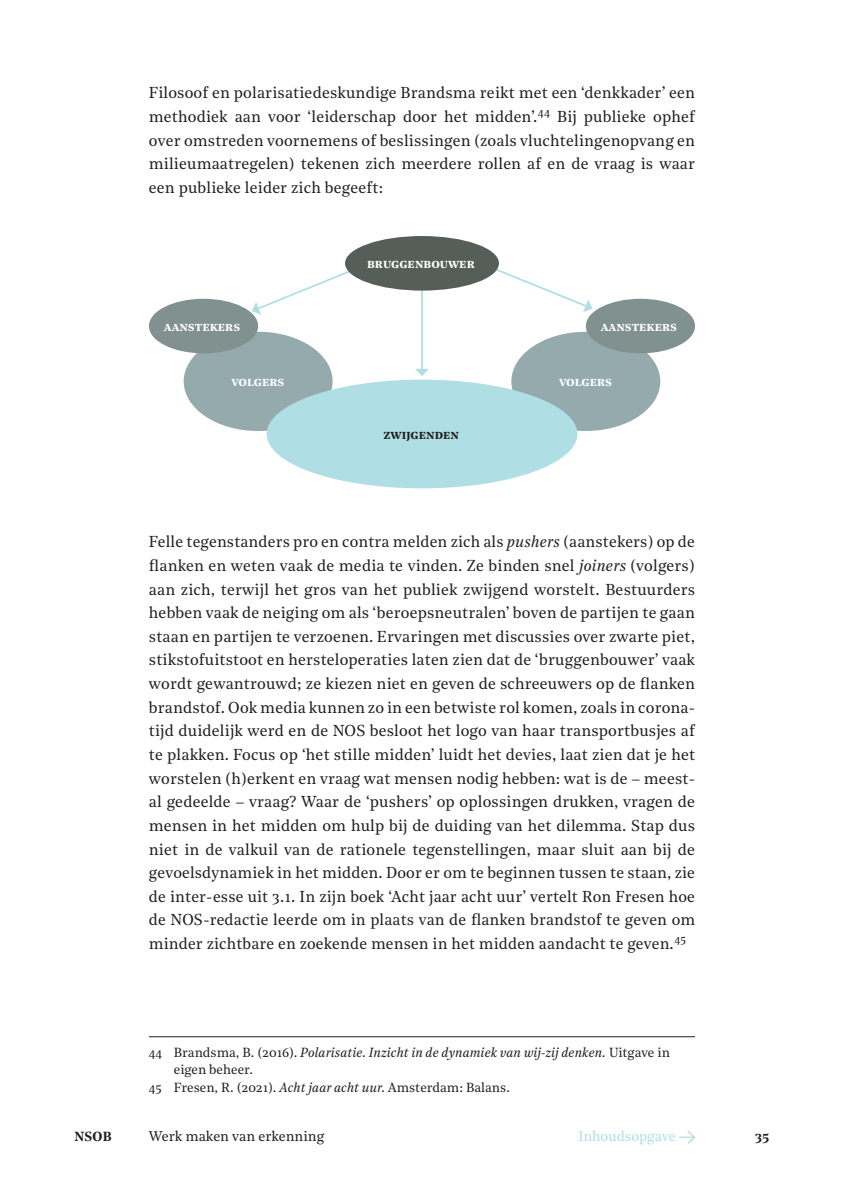
<style>
.page{position:relative;width:844px;height:1191px;background:#fff}
.page>*{position:absolute;margin:0;border:0;box-sizing:border-box;transform-origin:0 0}
.t1{font:15.75px/23.6px "Noe Text";letter-spacing:.01em;color:#231f20;text-align:justify}
.t2{font:14px "Noe Text";color:#231f20}
.t3{font:14px "Noe Text";color:#afdfe4}
.t4{font:600 14px "Noe Text";color:#231f20}
.t5{font:italic 13.12px "Noe Text";color:#231f20}
.t6{font:13.12px "Noe Text";color:#231f20}
.t7{font:600 13.12px "Noe Text";color:#fff}
.t8{font:600 13.12px "Noe Text";color:#231f20}
.s1{font-style:italic}
.s2{font-style:normal}
</style>
<div class="page">
<hr style="left:149px;top:1036px;width:545px;height:1px;background:#231f20">
<div style="left:511px;top:332px;width:149px;height:99px;background:#94aaad;border-radius:50%"></div>
<div style="left:184px;top:332px;width:148px;height:99px;background:#94aaad;border-radius:50%"></div>
<div style="left:149px;top:299px;width:109px;height:54px;background:#809190;border-radius:50%"></div>
<div style="left:266px;top:379px;width:311px;height:109px;background:#afdfe4;border-radius:50%"></div>
<svg style="left:252px;top:267px;width:112px;height:48px"></svg>
<svg style="left:480px;top:267px;width:112px;height:45px"></svg>
<hr style="left:421px;top:281px;width:2px;height:89px;background:#afdfe4">
<svg style="left:415px;top:369px;width:13px;height:7px"></svg>
<div style="left:345px;top:236px;width:154px;height:55px;background:#565e5a;border-radius:50%"></div>
<div style="left:585px;top:299px;width:109px;height:54px;background:#809190;border-radius:50%"></div>
<svg style="left:679px;top:1131px;width:16px;height:12px"></svg>
<p class="t1" style="left:149px;top:80px;width:547px">Filosoof en polarisatiedeskundige Brandsma reikt met een ‘denkkader’ een methodiek aan voor ‘leiderschap door het midden’.<sup>44</sup> Bij publieke ophef over omstreden voornemens of beslissingen (zoals vluchtelingenopvang en milieumaatregelen) tekenen zich meerdere rollen af en de vraag is waar een publieke leider zich begeeft:</p>
<p class="t7" style="left:164px;top:316px;width:78px">Aanstekers</p>
<p class="t7" style="left:367px;top:254px;width:109px">bruggenbouwer</p>
<p class="t7" style="left:600px;top:316px;width:78px">Aanstekers</p>
<p class="t7" style="left:231px;top:372px;width:54px">volgers</p>
<p class="t7" style="left:559px;top:372px;width:54px">volgers</p>
<p class="t8" style="left:383px;top:424px;width:77px">zwijgenden</p>
<p class="t1" style="left:149px;top:529px;width:547px;text-align:left">Felle tegenstanders pro en contra melden zich als <span class="s1">pushers</span> (aanstekers) op de flanken en weten vaak de media te vinden. Ze binden snel <span class="s1">joiners</span> (volgers) aan zich, terwijl het gros van het publiek zwijgend worstelt. Bestuurders hebben vaak de neiging om als ‘beroepsneutralen’ boven de partijen te gaan staan en partijen te verzoenen. Ervaringen met discussies over zwarte piet, stikstofuitstoot en hersteloperaties laten zien dat de ‘bruggenbouwer’ vaak wordt gewantrouwd; ze kiezen niet en geven de schreeuwers op de flanken brandstof. Ook media kunnen zo in een betwiste rol komen, zoals in corona&shy;tijd duidelijk werd en de NOS besloot het logo van haar transportbusjes af te plakken. Focus op ‘het stille midden’ luidt het devies, laat zien dat je het worstelen (h)erkent en vraag wat mensen nodig hebben: wat is de – meest&shy;al gedeelde – vraag? Waar de ‘pushers’ op oplossingen drukken, vragen de mensen in het midden om hulp bij de duiding van het dilemma. Stap dus niet in de valkuil van de rationele tegenstellingen, maar sluit aan bij de gevoelsdynamiek in het midden. Door er om te beginnen tussen te staan, zie de inter-esse uit 3.1. In zijn boek ‘Acht jaar acht uur’ vertelt Ron Fresen hoe de NOS-redactie leerde om in plaats van de flanken brandstof te geven om minder zichtbare en zoekende mensen in het midden aandacht te geven.<sup>45</sup></p>
<p class="t5" style="left:149px;top:1042px;width:522px"><span class="s2">44 Brandsma, B. (2016).</span> Polarisatie. Inzicht in de dynamiek van wij-zij denken. <span class="s2">Uitgave in</span></p>
<p class="t6" style="left:174px;top:1060px;width:81px">eigen beheer.</p>
<p class="t6" style="left:149px;top:1077px;width:362px">45 Fresen, R. (2021). <span class="s1">Acht jaar acht uur.</span> Amsterdam: Balans.</p>
<p class="t8" style="left:74px;top:1126px;width:39px">NSOB</p>
<p class="t2" style="left:149px;top:1125px;width:177px">Werk maken van erkenning</p>
<p class="t3" style="left:578px;top:1126px;width:99px">Inhoudsopgave</p>
<p class="t4" style="left:755px;top:1125px;width:16px">35</p>
</div>
